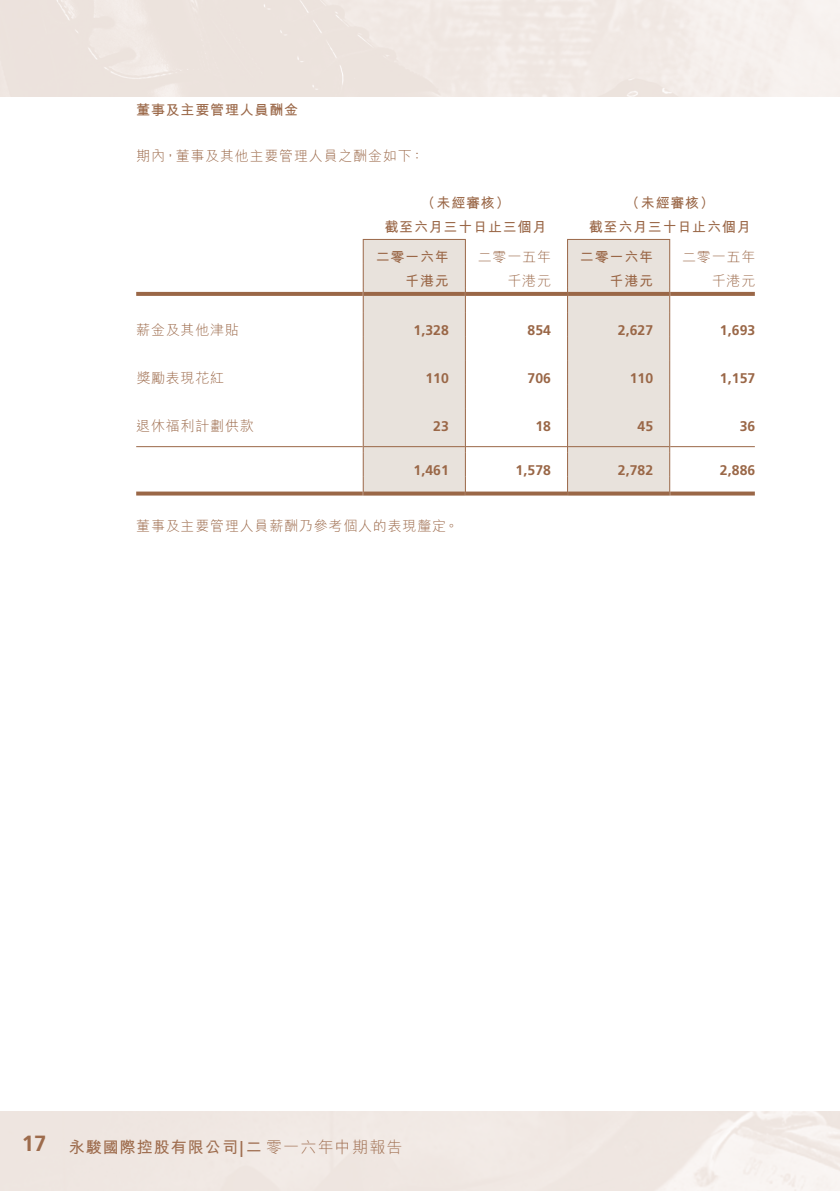
<style>
.page{position:relative;width:840px;height:1191px;background:#fff}
.page>*{position:absolute;margin:0;border:0;box-sizing:border-box;transform-origin:0 0}
.t1{font:700 22px "Frutiger LT Std";color:#9a6747}
.t2{font:700 16px "M Hei HK";letter-spacing:.065em;color:#9a6747}
.t3{font:300 14px "M Hei HK";letter-spacing:.055em;color:#9a6747}
.t4{font:700 14px "M Hei HK";letter-spacing:.055em;color:#9a6747}
.t5{font:700 14px "Frutiger LT Std";letter-spacing:.005em;color:#9a6747}
.s1{font-family:"Frutiger LT Std"}
.s2{font-weight:300}
</style>
<div class="page">
<svg style="left:363px;top:239px;width:305px;height:252px;fill:#e8e2dc"></svg>
<hr style="left:362px;top:239px;width:103px;height:1px;background:#9a6747">
<hr style="left:566px;top:239px;width:103px;height:1px;background:#9a6747">
<svg style="left:362px;top:240px;width:1px;height:255px"></svg>
<svg style="left:464px;top:240px;width:1px;height:255px"></svg>
<svg style="left:566px;top:240px;width:1px;height:255px"></svg>
<svg style="left:668px;top:240px;width:1px;height:255px"></svg>
<svg style="left:136px;top:292px;width:226px;height:4px"></svg>
<svg style="left:363px;top:292px;width:101px;height:4px"></svg>
<svg style="left:465px;top:292px;width:101px;height:4px"></svg>
<svg style="left:567px;top:292px;width:101px;height:4px"></svg>
<svg style="left:669px;top:292px;width:85px;height:4px"></svg>
<hr style="left:136px;top:446px;width:226px;height:1px;background:#9a6747">
<hr style="left:363px;top:446px;width:101px;height:1px;background:#9a6747">
<hr style="left:465px;top:446px;width:101px;height:1px;background:#9a6747">
<hr style="left:567px;top:446px;width:101px;height:1px;background:#9a6747">
<hr style="left:669px;top:446px;width:85px;height:1px;background:#9a6747">
<svg style="left:136px;top:491px;width:226px;height:4px"></svg>
<svg style="left:363px;top:491px;width:101px;height:4px"></svg>
<svg style="left:465px;top:491px;width:101px;height:4px"></svg>
<svg style="left:567px;top:491px;width:101px;height:4px"></svg>
<svg style="left:669px;top:491px;width:85px;height:4px"></svg>
<p class="t4" style="left:136px;top:99px;width:163px">董事及主要管理人員酬金</p>
<p class="t3" style="left:136px;top:149px;width:289px">期內，董事及其他主要管理人員之酬金如下：</p>
<p class="t4" style="left:421px;top:193px;width:90px">（未經審核）</p>
<p class="t4" style="left:625px;top:193px;width:90px">（未經審核(</p>
<p class="t4" style="left:384px;top:217px;width:163px">截至六月三十日止三個月</p>
<p class="t4" style="left:588px;top:217px;width:163px">截至六月三十日止六個月</p>
<p class="t4" style="left:375px;top:247px;width:75px">二零一六年</p>
<p class="t3" style="left:477px;top:250px;width:75px">二零一五年</p>
<p class="t4" style="left:579px;top:247px;width:75px">二零一六年</p>
<p class="t3" style="left:681px;top:250px;width:75px">二零一五年</p>
<p class="t4" style="left:405px;top:271px;width:45px">千港元</p>
<p class="t3" style="left:507px;top:274px;width:45px">千港元</p>
<p class="t4" style="left:609px;top:271px;width:45px">千港元</p>
<p class="t3" style="left:711px;top:274px;width:45px">千港元</p>
<p class="t3" style="left:136px;top:323px;width:104px">薪金及其他津貼</p>
<p class="t5" style="left:413px;top:322px;width:37px">1,328</p>
<p class="t5" style="left:527px;top:322px;width:25px">854</p>
<p class="t5" style="left:617px;top:322px;width:37px">2,627</p>
<p class="t5" style="left:719px;top:322px;width:37px">1,693</p>
<p class="t3" style="left:136px;top:371px;width:89px">獎勵表現花紅</p>
<p class="t5" style="left:425px;top:370px;width:25px">110</p>
<p class="t5" style="left:527px;top:370px;width:25px">706</p>
<p class="t5" style="left:629px;top:370px;width:25px">110</p>
<p class="t5" style="left:719px;top:370px;width:37px">1,157</p>
<p class="t3" style="left:136px;top:419px;width:119px">退休福利計劃供款</p>
<p class="t5" style="left:433px;top:418px;width:17px">23</p>
<p class="t5" style="left:535px;top:418px;width:17px">18</p>
<p class="t5" style="left:637px;top:418px;width:17px">45</p>
<p class="t5" style="left:739px;top:418px;width:17px">36</p>
<p class="t5" style="left:413px;top:462px;width:37px">1,461</p>
<p class="t5" style="left:515px;top:462px;width:37px">1,578</p>
<p class="t5" style="left:617px;top:462px;width:37px">2,782</p>
<p class="t5" style="left:719px;top:462px;width:37px">2,886</p>
<p class="t3" style="left:136px;top:518px;width:323px">董事及主要管理人員薪酬乃參考個人的表現釐定。</p>
<h1 class="t1" style="left:22px;top:1130px;width:26px">17</h1>
<p class="t2" style="left:69px;top:1135px;width:335px">永駿國際控股有限公司二<span class="s1">|</span> <span class="s2">零一六年中期報告</span></p>
</div>
